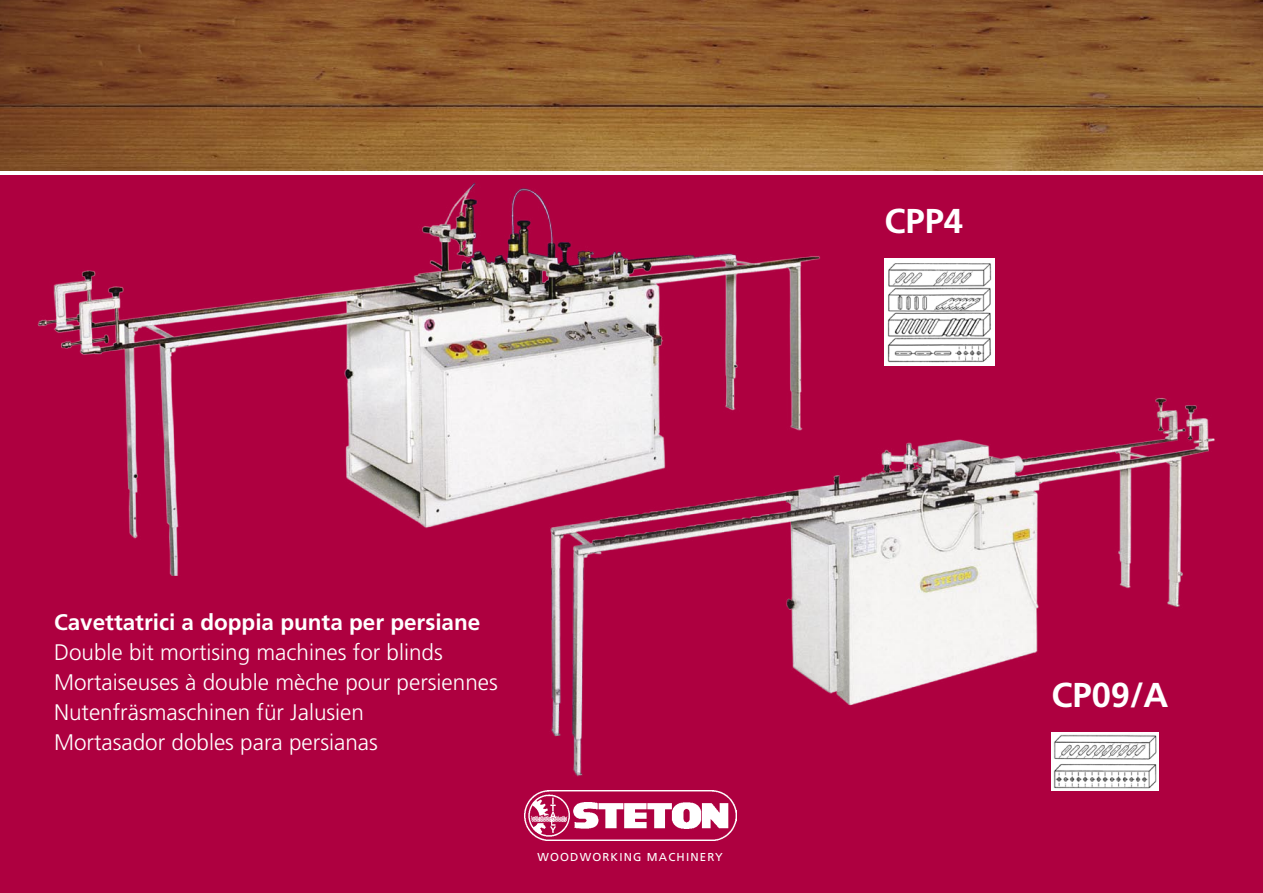
<style>
.page{position:relative;width:1263px;height:893px;background:#ae0040}
.page>*{position:absolute;margin:0;border:0;box-sizing:border-box;transform-origin:0 0}
.t1{font:700 34.5px "Frutiger";color:#fff}
.t2{font:300 22.5px "Frutiger";color:#fff}
.t3{font:700 22.5px "Frutiger";color:#fff}
.t4{font:11.55px "Frutiger";letter-spacing:.1em;color:#fff}
</style>
<div class="page">
<img style="left:20px;top:170px;width:822px;height:406px">
<img style="left:0;top:0;width:1263px;height:170px">
<img style="left:497px;top:387px;width:718px;height:390px">
<img style="left:1051px;top:733px;width:108px;height:57px">
<img style="left:884px;top:259px;width:110px;height:107px">
<img style="left:524px;top:790px;width:212px;height:51px">
<p class="t3" style="left:54px;top:609px;width:428px">Cavettatrici a doppia punta per persiane</p>
<p class="t2" style="left:54px;top:639px;width:390px">Double bit mortising machines for blinds</p>
<p class="t2" style="left:54px;top:669px;width:445px">Mortaiseuses à double mèche pour persiennes</p>
<p class="t2" style="left:54px;top:699px;width:312px">Nutenfräsmaschinen für Jalusien</p>
<p class="t2" style="left:54px;top:729px;width:325px">Mortasador dobles para persianas</p>
<p class="t4" style="left:537px;top:850px;width:187px">WOODWORKING MACHINERY</p>
<p class="t1" style="left:884px;top:201px;width:80px">CPP4</p>
<p class="t1" style="left:1051px;top:675px;width:118px">CP09/A</p>
</div>
